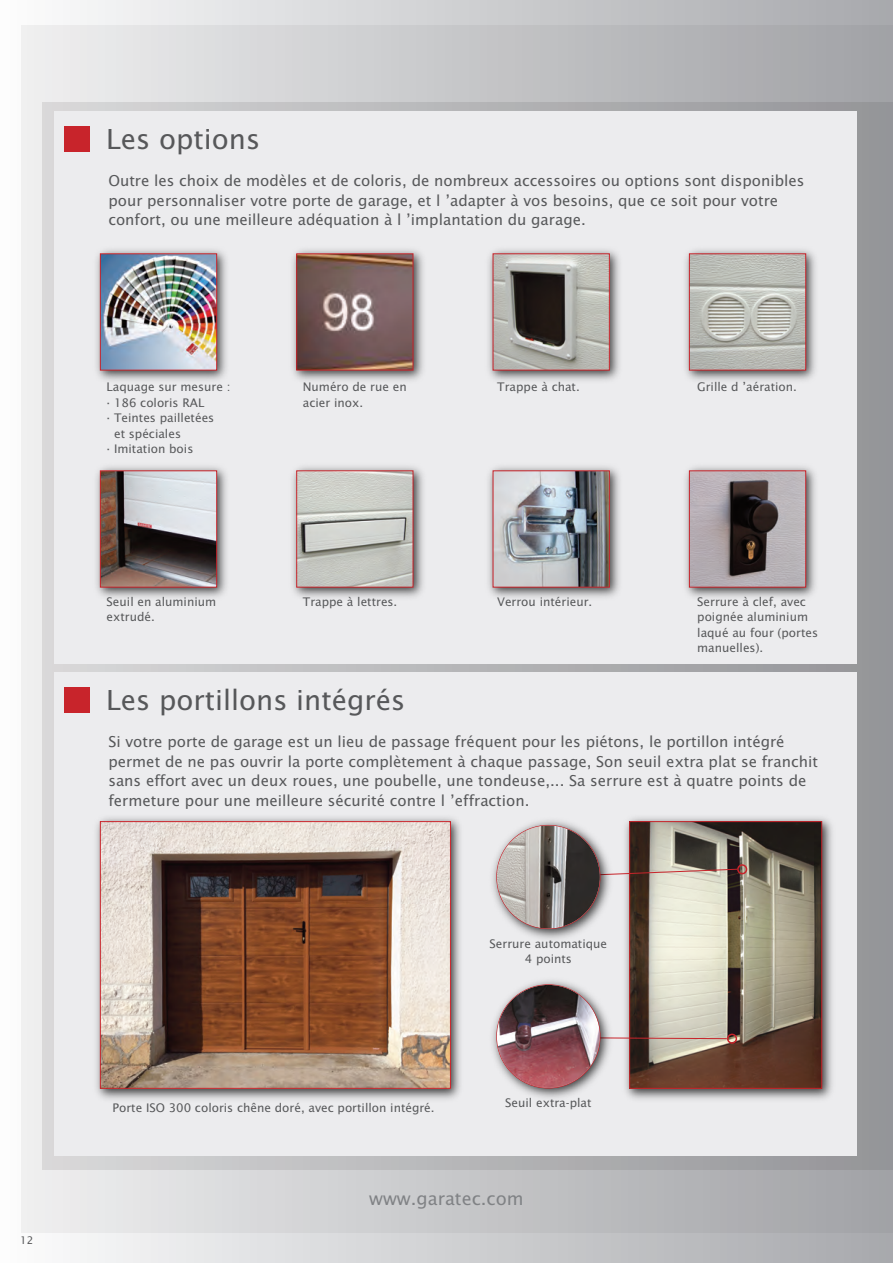
<style>
.page{position:relative;width:893px;height:1263px;background:#fff}
.page>*{position:absolute;margin:0;border:0;box-sizing:border-box;transform-origin:0 0}
.t1{font:27.6px "Lucida Sans";color:#57585a}
.t2{font:18px "Lucida Sans";color:#808285}
.t3{font:15px/19.5px "Lucida Sans";color:#57585a}
.t4{font:11.85px/15.5px "Lucida Sans";color:#57585a}
.t5{font:10.5px "Lucida Sans";color:#57585a}
.s1{font-family:"Lucida Grande"}
</style>
<div class="page">
<div style="left:0;top:0;width:893px;height:1263px;background:linear-gradient(to right,#fbfcfc,#a7a8ac)"></div>
<div style="left:21px;top:26px;width:872px;height:1207px;background:#231f20;opacity:.05"></div>
<div style="left:54px;top:111px;width:803px;height:552px;background:#ececee"></div>
<div style="left:54px;top:672px;width:803px;height:483px;background:#ececee"></div>
<div style="left:65px;top:127px;width:25px;height:25px;background:#c8242b"></div>
<div style="left:65px;top:687px;width:25px;height:26px;background:#c8242b"></div>
<img style="left:96px;top:249px;width:131px;height:132px">
<img style="left:102px;top:255px;width:113px;height:113px">
<div style="left:100px;top:253px;width:117px;height:117px;border:1px solid #c8242b"></div>
<img style="left:292px;top:249px;width:132px;height:132px">
<img style="left:298px;top:255px;width:113px;height:113px">
<div style="left:296px;top:253px;width:117px;height:117px;border:1px solid #c8242b"></div>
<img style="left:488px;top:249px;width:132px;height:132px">
<img style="left:495px;top:255px;width:113px;height:113px">
<div style="left:493px;top:253px;width:117px;height:117px;border:1px solid #c8242b"></div>
<img style="left:685px;top:249px;width:131px;height:132px">
<img style="left:691px;top:255px;width:113px;height:113px">
<div style="left:689px;top:253px;width:117px;height:117px;border:1px solid #c8242b"></div>
<img style="left:96px;top:466px;width:131px;height:132px">
<img style="left:102px;top:472px;width:113px;height:113px">
<div style="left:100px;top:470px;width:117px;height:117px;border:1px solid #c8242b"></div>
<img style="left:292px;top:466px;width:132px;height:132px">
<img style="left:298px;top:472px;width:113px;height:113px">
<div style="left:296px;top:470px;width:117px;height:117px;border:1px solid #c8242b"></div>
<img style="left:488px;top:466px;width:132px;height:132px">
<img style="left:495px;top:472px;width:113px;height:113px">
<div style="left:493px;top:470px;width:117px;height:117px;border:1px solid #c8242b"></div>
<img style="left:685px;top:466px;width:131px;height:132px">
<img style="left:691px;top:472px;width:113px;height:113px">
<div style="left:689px;top:470px;width:117px;height:117px;border:1px solid #c8242b"></div>
<img style="left:96px;top:817px;width:365px;height:283px">
<img style="left:102px;top:823px;width:347px;height:264px">
<div style="left:100px;top:821px;width:351px;height:268px;border:1px solid #c8242b"></div>
<img style="left:625px;top:817px;width:208px;height:283px">
<img style="left:631px;top:823px;width:189px;height:264px">
<div style="left:629px;top:821px;width:193px;height:268px;border:1px solid #c8242b"></div>
<svg style="left:616px;top:864px;width:131px;height:11px"></svg>
<svg style="left:616px;top:1033px;width:121px;height:11px"></svg>
<img style="left:492px;top:820px;width:124px;height:119px">
<img style="left:497px;top:825px;width:103px;height:103px;border-radius:50%">
<img style="left:492px;top:980px;width:124px;height:118px">
<img style="left:497px;top:985px;width:103px;height:103px;border-radius:50%">
<p class="t5" style="left:20px;top:1234px;width:15px">12</p>
<h1 class="t1" style="left:106px;top:124px;width:156px">Les options</h1>
<p class="t3" style="left:108px;top:171px;width:697px">Outre les choix de modèles et de coloris, de nombreux accessoires ou options sont disponibles pour personnaliser votre porte de garage, et l ’adapter à vos besoins, que ce soit pour votre confort, ou une meilleure adéquation à l ’implantation du garage.</p>
<p class="t4" style="left:107px;top:379px;width:125px">Laquage sur mesure :</p>
<p class="t4" style="left:107px;top:395px;width:99px"><span class="s1">·</span> 186 coloris RAL</p>
<p class="t4" style="left:107px;top:410px;width:109px"><span class="s1">·</span> Teintes pailletées</p>
<p class="t4" style="left:114px;top:426px;width:68px">et spéciales</p>
<p class="t4" style="left:107px;top:441px;width:88px"><span class="s1">·</span> Imitation bois</p>
<p class="t4" style="left:303px;top:379px;width:105px">Numéro de rue en acier inox.</p>
<p class="t4" style="left:497px;top:379px;width:84px">Trappe à chat.</p>
<p class="t4" style="left:697px;top:379px;width:101px">Grille d ’aération.</p>
<p class="t4" style="left:107px;top:594px;width:111px">Seuil en aluminium extrudé.</p>
<p class="t4" style="left:303px;top:594px;width:96px">Trappe à lettres.</p>
<p class="t4" style="left:497px;top:594px;width:97px">Verrou intérieur.</p>
<p class="t4" style="left:697px;top:594px;width:122px">Serrure à clef, avec poignée aluminium laqué au four (portes manuelles).</p>
<h1 class="t1" style="left:106px;top:684px;width:301px">Les portillons intégrés</h1>
<p class="t3" style="left:108px;top:732px;width:711px">Si votre porte de garage est un lieu de passage fréquent pour les piétons, le portillon intégré permet de ne pas ouvrir la porte complètement à chaque passage, Son seuil extra plat se franchit sans effort avec un deux roues, une poubelle, une tondeuse,... Sa serrure est à quatre points de fermeture pour une meilleure sécurité contre l ’effraction.</p>
<p class="t4" style="left:113px;top:1100px;width:324px">Porte ISO 300 coloris chêne doré, avec portillon intégré.</p>
<p class="t4" style="left:489px;top:936px;width:119px;text-align:center">Serrure automatique<br>4 points</p>
<p class="t4" style="left:505px;top:1095px;width:88px">Seuil extra-plat</p>
<p class="t2" style="left:369px;top:1188px;width:156px">www.garatec.com</p>
</div>
